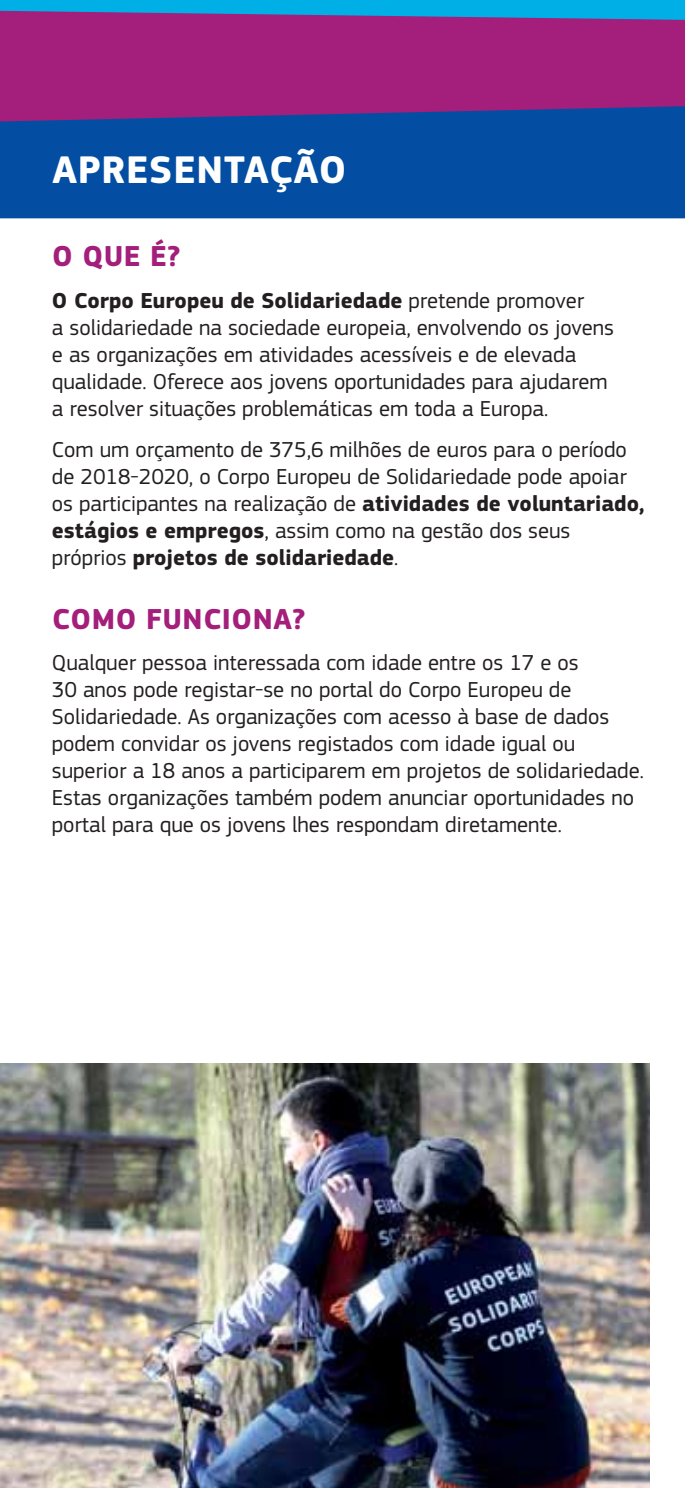
<style>
.page{position:relative;width:685px;height:1488px;background:#fff}
.page>*{position:absolute;margin:0;border:0;box-sizing:border-box;transform-origin:0 0}
.t1{font:700 40px "EC Square Sans Pro";letter-spacing:.02em;color:#fff}
.t2{font:700 30px "EC Square Sans Pro";letter-spacing:.02em;color:#a41e7c}
.t3{font:22.5px/27px "EC Square Sans Pro";color:#231f20}
.s1{font-weight:700}
</style>
<div class="page">
<img style="left:0;top:1063px;width:650px;height:424px">
<div style="left:0;top:0;width:685px;height:10px;background:#00afe6"></div>
<svg style="left:0;top:10px;width:685px;height:64px;background:#962a84"></svg>
<svg style="left:0;top:74px;width:685px;height:144px;background:#2f4097"></svg>
<h1 class="t1" style="left:52px;top:155px;width:296px">APRESENTAÇÃO</h1>
<h2 class="t2" style="left:52px;top:245px;width:130px">O QUE É?</h2>
<p class="t3" style="left:52px;top:289px;width:564px"><span class="s1">O Corpo Europeu de Solidariedade</span> pretende promover<br>a solidariedade na sociedade europeia, envolvendo os jovens e as organizações em atividades acessíveis e de elevada qualidade. Oferece aos jovens oportunidades para ajudarem a resolver situações problemáticas em toda a Europa.</p>
<p class="t3" style="left:52px;top:438px;width:594px">Com um orçamento de 375,6 milhões de euros para o período de 2018-2020, o Corpo Europeu de Solidariedade pode apoiar os participantes na realização de <span class="s1">atividades de voluntariado, estágios e empregos</span>, assim como na gestão dos seus próprios <span class="s1">projetos de solidariedade</span>.</p>
<h2 class="t2" style="left:52px;top:608px;width:255px">COMO FUNCIONA?</h2>
<p class="t3" style="left:52px;top:652px;width:593px">Qualquer pessoa interessada com idade entre os 17 e os<br>30 anos pode registar-se no portal do Corpo Europeu de Solidariedade. As organizações com acesso à base de dados podem convidar os jovens registados com idade igual ou superior a 18 anos a participarem em projetos de solidariedade.<br>Estas organizações também podem anunciar oportunidades no portal para que os jovens lhes respondam diretamente.</p>
</div>
